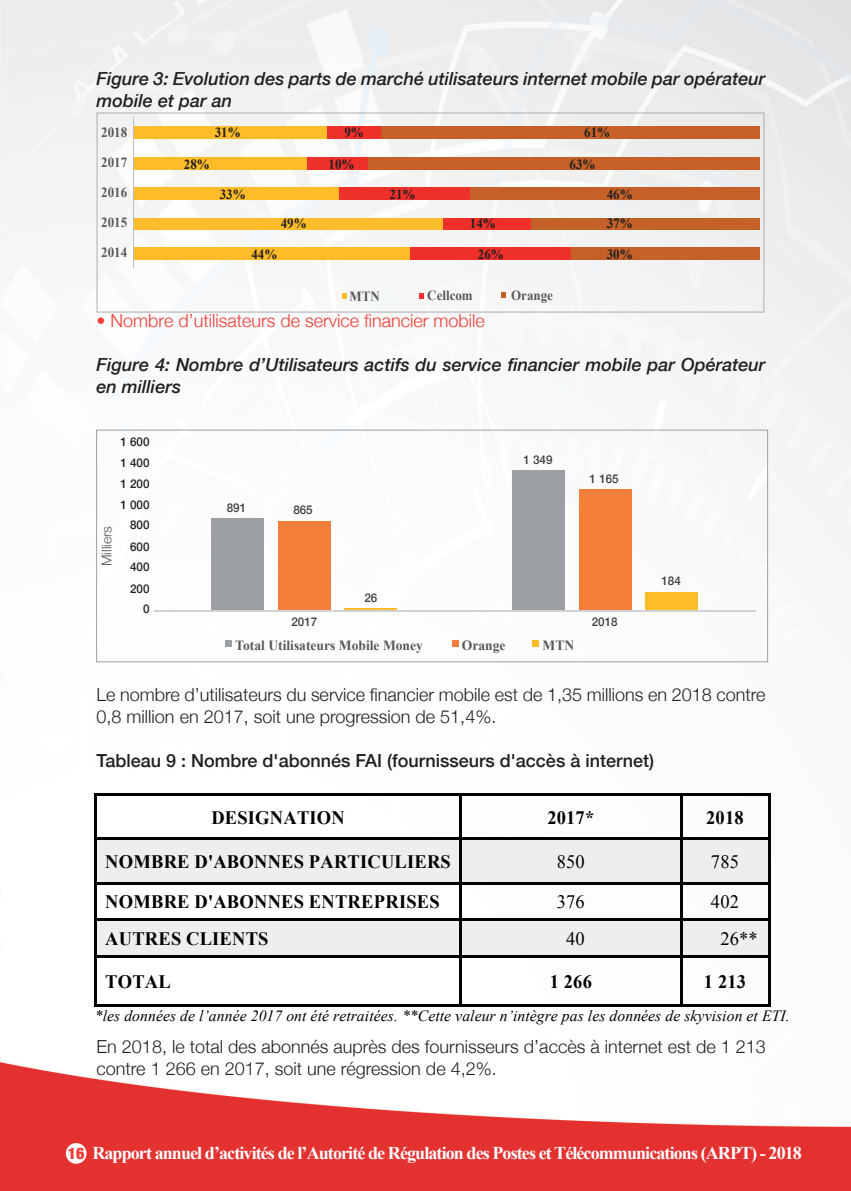
<style>
.page{position:relative;width:851px;height:1191px;background:#fff}
.page>*{position:absolute;margin:0;border:0;box-sizing:border-box;transform-origin:0 0}
.t1{font:700 19px "Times New Roman";letter-spacing:.01em;color:#000}
.t2{font:19px "Times New Roman";letter-spacing:.01em;color:#000}
.t3{font:300 18px/22px "Helvetica Neue";color:#231f20}
.t4{font:italic 500 18px/22px "Helvetica Neue";color:#231f20}
.t5{font:700 18px "Times New Roman";letter-spacing:-.05em;color:#fff}
.t6{font:500 18px "Helvetica Neue";color:#231f20}
.t7{font:300 18px "Helvetica Neue";color:#ee3e35}
.t8{font:italic 15.6px "Times New Roman";letter-spacing:.005em;color:#000}
.t9{font:700 14px "Times New Roman";color:#231f20;scale:.93 1}
.t10{font:700 14px "Times New Roman";color:#57585a}
.t11{font:700 14px/30px "Times New Roman";color:#57585a;text-align:justify;scale:.93 1}
.t12{font:300 13.6px "Helvetica Neue";color:#57585a}
.t13{font:500 12px/21.2px "Helvetica Neue";color:#231f20;text-align:justify}
.t14{font:500 12px "Helvetica Neue";color:#3e3e3f}
.s1{font-family:"Helvetica Neue";font-weight:900;font-stretch:condensed;font-size:16px;color:#ee3e35}
</style>
<div class="page">
<img style="left:0;top:0;width:850px;height:1191px">
<div style="left:134px;top:126px;width:625px;height:13px;background:#c46028"></div>
<div style="left:134px;top:126px;width:246px;height:13px;background:#ee2f2a"></div>
<div style="left:134px;top:126px;width:192px;height:13px;background:#fdbc28"></div>
<div style="left:134px;top:157px;width:625px;height:13px;background:#c46028"></div>
<div style="left:134px;top:157px;width:234px;height:13px;background:#ee2f2a"></div>
<div style="left:134px;top:157px;width:172px;height:13px;background:#fdbc28"></div>
<div style="left:134px;top:187px;width:625px;height:13px;background:#c46028"></div>
<div style="left:134px;top:187px;width:335px;height:13px;background:#ee2f2a"></div>
<div style="left:134px;top:187px;width:204px;height:13px;background:#fdbc28"></div>
<div style="left:134px;top:218px;width:625px;height:11px;background:#c46028"></div>
<div style="left:134px;top:218px;width:396px;height:11px;background:#ee2f2a"></div>
<div style="left:134px;top:218px;width:309px;height:11px;background:#fdbc28"></div>
<div style="left:134px;top:248px;width:625px;height:12px;background:#c46028"></div>
<div style="left:134px;top:248px;width:436px;height:12px;background:#ee2f2a"></div>
<div style="left:134px;top:248px;width:275px;height:12px;background:#fdbc28"></div>
<hr style="left:133px;top:117px;width:1px;height:151px;background:#bcbdc0">
<svg style="left:341px;top:294px;width:5px;height:5px"></svg>
<svg style="left:419px;top:293px;width:5px;height:6px"></svg>
<svg style="left:501px;top:292px;width:5px;height:6px"></svg>
<div style="left:97px;top:113px;width:667px;height:199px;border:1px solid #aaadb1"></div>
<div style="left:211px;top:518px;width:53px;height:93px;background:#9ca0a4"></div>
<div style="left:512px;top:470px;width:52px;height:141px;background:#9ca0a4"></div>
<div style="left:578px;top:489px;width:53px;height:122px;background:#f37f3b"></div>
<div style="left:645px;top:592px;width:52px;height:19px;background:#fdbc28"></div>
<div style="left:278px;top:521px;width:53px;height:90px;background:#f37f3b"></div>
<hr style="left:344px;top:608px;width:53px;height:3px;background:#fdbc28">
<hr style="left:154px;top:611px;width:601px;height:1px;background:#cfd1d2">
<div style="left:226px;top:640px;width:6px;height:7px;background:#9ca0a4"></div>
<div style="left:452px;top:640px;width:6px;height:7px;background:#f37f3b"></div>
<div style="left:532px;top:640px;width:6px;height:7px;background:#fdbc28"></div>
<div style="left:96px;top:430px;width:671px;height:232px;border:1px solid #9ca0a4"></div>
<hr style="left:97px;top:793px;width:362px;height:3px;background:#000">
<hr style="left:462px;top:793px;width:218px;height:3px;background:#000">
<hr style="left:682px;top:793px;width:85px;height:3px;background:#000">
<hr style="left:94px;top:796px;width:3px;height:41px;background:#000">
<hr style="left:459px;top:796px;width:3px;height:41px;background:#000">
<hr style="left:680px;top:796px;width:2px;height:41px;background:#000">
<hr style="left:767px;top:796px;width:3px;height:41px;background:#000">
<div style="left:97px;top:840px;width:362px;height:42px;background:#edefef"></div>
<div style="left:462px;top:840px;width:218px;height:42px;background:#edefef"></div>
<div style="left:682px;top:840px;width:85px;height:42px;background:#edefef"></div>
<hr style="left:97px;top:837px;width:362px;height:3px;background:#000">
<hr style="left:462px;top:837px;width:218px;height:3px;background:#000">
<hr style="left:682px;top:837px;width:85px;height:3px;background:#000">
<hr style="left:94px;top:840px;width:3px;height:42px;background:#000">
<hr style="left:459px;top:840px;width:3px;height:42px;background:#000">
<hr style="left:680px;top:840px;width:2px;height:42px;background:#000">
<hr style="left:767px;top:840px;width:3px;height:42px;background:#000">
<hr style="left:97px;top:882px;width:362px;height:2px;background:#000">
<hr style="left:462px;top:882px;width:218px;height:2px;background:#000">
<hr style="left:682px;top:882px;width:85px;height:2px;background:#000">
<hr style="left:94px;top:884px;width:3px;height:34px;background:#000">
<hr style="left:459px;top:884px;width:3px;height:34px;background:#000">
<hr style="left:680px;top:884px;width:2px;height:34px;background:#000">
<hr style="left:767px;top:884px;width:3px;height:34px;background:#000">
<div style="left:97px;top:921px;width:362px;height:34px;background:#edefef"></div>
<div style="left:462px;top:921px;width:218px;height:34px;background:#edefef"></div>
<div style="left:682px;top:921px;width:85px;height:34px;background:#edefef"></div>
<hr style="left:97px;top:918px;width:362px;height:3px;background:#000">
<hr style="left:462px;top:918px;width:218px;height:3px;background:#000">
<hr style="left:682px;top:918px;width:85px;height:3px;background:#000">
<hr style="left:94px;top:921px;width:3px;height:34px;background:#000">
<hr style="left:459px;top:921px;width:3px;height:34px;background:#000">
<hr style="left:680px;top:921px;width:2px;height:34px;background:#000">
<hr style="left:767px;top:921px;width:3px;height:34px;background:#000">
<hr style="left:97px;top:955px;width:362px;height:3px;background:#000">
<hr style="left:462px;top:955px;width:218px;height:3px;background:#000">
<hr style="left:682px;top:955px;width:85px;height:3px;background:#000">
<hr style="left:94px;top:958px;width:3px;height:46px;background:#000">
<hr style="left:97px;top:1004px;width:362px;height:2px;background:#000">
<hr style="left:459px;top:958px;width:3px;height:46px;background:#000">
<hr style="left:462px;top:1004px;width:218px;height:2px;background:#000">
<hr style="left:680px;top:958px;width:2px;height:46px;background:#000">
<hr style="left:682px;top:1004px;width:85px;height:2px;background:#000">
<hr style="left:767px;top:958px;width:3px;height:46px;background:#000">
<div style="left:66px;top:1143px;width:20px;height:20px;background:#fff;border-radius:50%"></div>
<p class="t4" style="left:97px;top:66px;width:670px">Figure 3: Evolution des parts de marché utilisateurs internet mobile par opérateur mobile et par an</p>
<p class="t11" style="left:101px;top:117px;width:29px">2018<br>2017<br>2016<br>2015<br>2014</p>
<p class="t9" style="left:215px;top:123px;width:29px">31%</p>
<p class="t9" style="left:344px;top:123px;width:22px">9%</p>
<p class="t9" style="left:584px;top:123px;width:29px">61%</p>
<p class="t9" style="left:184px;top:155px;width:29px">28%</p>
<p class="t9" style="left:328px;top:155px;width:29px">10%</p>
<p class="t9" style="left:569px;top:155px;width:29px">63%</p>
<p class="t9" style="left:220px;top:185px;width:29px">33%</p>
<p class="t9" style="left:389px;top:185px;width:29px">21%</p>
<p class="t9" style="left:606px;top:185px;width:29px">46%</p>
<p class="t9" style="left:280px;top:214px;width:29px">49%</p>
<p class="t9" style="left:470px;top:214px;width:29px">14%</p>
<p class="t9" style="left:606px;top:214px;width:29px">37%</p>
<p class="t9" style="left:251px;top:244px;width:29px">44%</p>
<p class="t9" style="left:478px;top:244px;width:29px">26%</p>
<p class="t9" style="left:606px;top:244px;width:29px">30%</p>
<p class="t11" style="left:349px;top:281px;width:34px">MTN</p>
<p class="t11" style="left:427px;top:280px;width:50px">Cellcom</p>
<p class="t11" style="left:511px;top:280px;width:47px">Orange</p>
<p class="t7" style="left:97px;top:306px;width:390px">• Nombre d’utilisateurs de service financier mobile</p>
<p class="t4" style="left:97px;top:352px;width:670px">Figure 4: Nombre d’Utilisateurs actifs du service financier mobile par Opérateur en milliers</p>
<p class="t12" style="left:95px;top:566px;width:42px;rotate:-90deg">Milliers</p>
<p class="t13" style="left:120px;top:430px;width:31px">1 600<br>1 400<br>1 200</p>
<p class="t13" style="left:130px;top:493px;width:21px;text-indent:-10px">1 000<br>800<br>600</p>
<p class="t13" style="left:130px;top:554px;width:21px;line-height:22px">400<br>200</p>
<p class="t13" style="left:143px;top:597px;width:8px">0</p>
<p class="t14" style="left:227px;top:498px;width:21px">891</p>
<p class="t14" style="left:293px;top:500px;width:21px">865</p>
<p class="t14" style="left:364px;top:588px;width:14px">26</p>
<p class="t14" style="left:523px;top:450px;width:31px">1 349</p>
<p class="t14" style="left:589px;top:469px;width:31px">1 165</p>
<p class="t14" style="left:291px;top:612px;width:27px">2017</p>
<p class="t14" style="left:591px;top:612px;width:27px">2018</p>
<p class="t10" style="left:235px;top:636px;width:189px">Total Utilisateurs Mobile Money</p>
<p class="t10" style="left:462px;top:636px;width:45px">Orange</p>
<p class="t10" style="left:542px;top:636px;width:33px">MTN</p>
<p class="t14" style="left:661px;top:571px;width:21px">184</p>
<p class="t3" style="left:97px;top:682px;width:670px">Le nombre d’utilisateurs du service financier mobile est de 1,35 millions en 2018 contre<br>0,8 million en 2017, soit une progression de 51,4%.</p>
<p class="t6" style="left:97px;top:746px;width:559px">Tableau 9 : Nombre d'abonnés FAI (fournisseurs d'accès à internet)</p>
<p class="t1" style="left:211px;top:804px;width:135px">DESIGNATION</p>
<p class="t1" style="left:547px;top:804px;width:48px">2017*</p>
<p class="t1" style="left:706px;top:804px;width:39px">2018</p>
<p class="t1" style="left:105px;top:848px;width:347px">NOMBRE D'ABONNES PARTICULIERS</p>
<p class="t2" style="left:556px;top:848px;width:30px">850</p>
<p class="t2" style="left:710px;top:848px;width:30px">785</p>
<p class="t1" style="left:105px;top:888px;width:336px">NOMBRE D'ABONNES ENTREPRISES</p>
<p class="t2" style="left:556px;top:889px;width:30px">376</p>
<p class="t2" style="left:710px;top:889px;width:30px">402</p>
<p class="t1" style="left:105px;top:925px;width:165px">AUTRES CLIENTS</p>
<p class="t2" style="left:566px;top:926px;width:20px">40</p>
<p class="t2" style="left:720px;top:926px;width:39px">26**</p>
<p class="t1" style="left:105px;top:968px;width:67px">TOTAL</p>
<p class="t1" style="left:549px;top:968px;width:44px">1 266</p>
<p class="t1" style="left:703px;top:968px;width:44px">1 213</p>
<p class="t8" style="left:95px;top:1004px;width:696px">*les données de l’année 2017 ont été retraitées. **Cette valeur n’intègre pas les données de skyvision et ETI.</p>
<p class="t3" style="left:97px;top:1034px;width:670px">En 2018, le total des abonnés auprès des fournisseurs d’accès à internet est de 1 213 contre 1 266 en 2017, soit une régression de 4,2%.</p>
<p class="t5" style="left:68px;top:1141px;width:735px"><span class="s1">16</span> Rapport annuel d’activités de l’Autorité de Régulation des Postes et Télécommunications (ARPT) - 2018</p>
</div>
